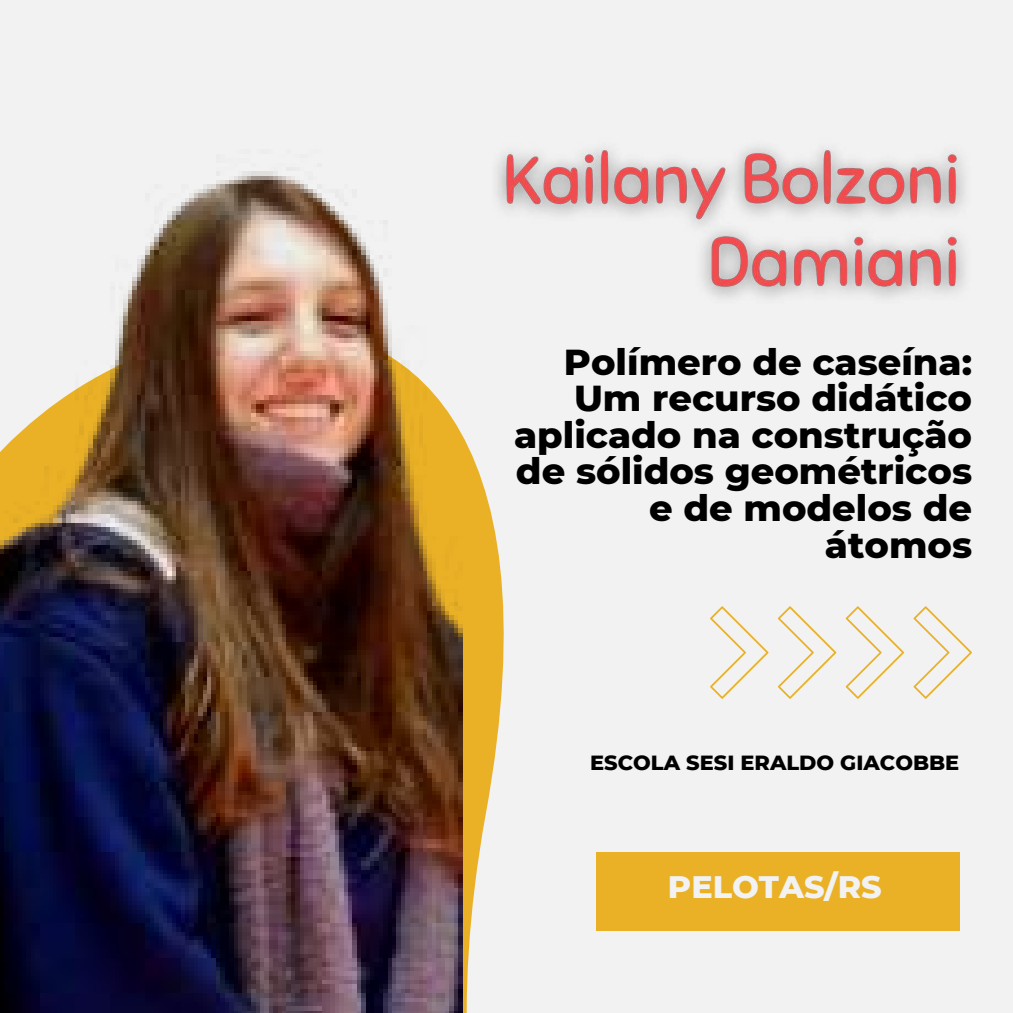
<style>
.page{position:relative;width:1013px;height:1013px;background:#fff}
.page>*{position:absolute;margin:0;border:0;box-sizing:border-box;transform-origin:0 0}
.t1{font:800 36.75px/36.5px "Montserrat";color:#000;text-align:right}
.t2{font:800 31.75px "Montserrat";color:#f2f2f2}
.t3{font:800 20.88px "Montserrat";color:#000}
</style>
<div class="page">
<div style="left:0;top:0;width:1012px;height:1012px;background:#f2f2f2"></div>
<svg style="left:462px;top:435px;width:42px;height:577px;fill:#eab126"></svg>
<img style="left:0;top:171px;width:462px;height:841px">
<img style="left:497px;top:147px;width:468px;height:151px">
<div style="left:596px;top:851px;width:363px;height:79px;background:#eab126"></div>
<svg style="left:913px;top:606px;width:58px;height:92px"></svg>
<svg style="left:845px;top:606px;width:59px;height:92px"></svg>
<svg style="left:778px;top:606px;width:58px;height:92px"></svg>
<svg style="left:710px;top:606px;width:58px;height:92px"></svg>
<p class="t1" style="left:514px;top:343px;width:459px">Polímero de caseína:<br>Um recurso didático aplicado na construção de sólidos geométricos e de modelos de átomos</p>
<p class="t3" style="left:590px;top:749px;width:370px">ESCOLA SESI ERALDO GIACOBBE</p>
<p class="t2" style="left:668px;top:867px;width:215px">PELOTAS/RS</p>
</div>
